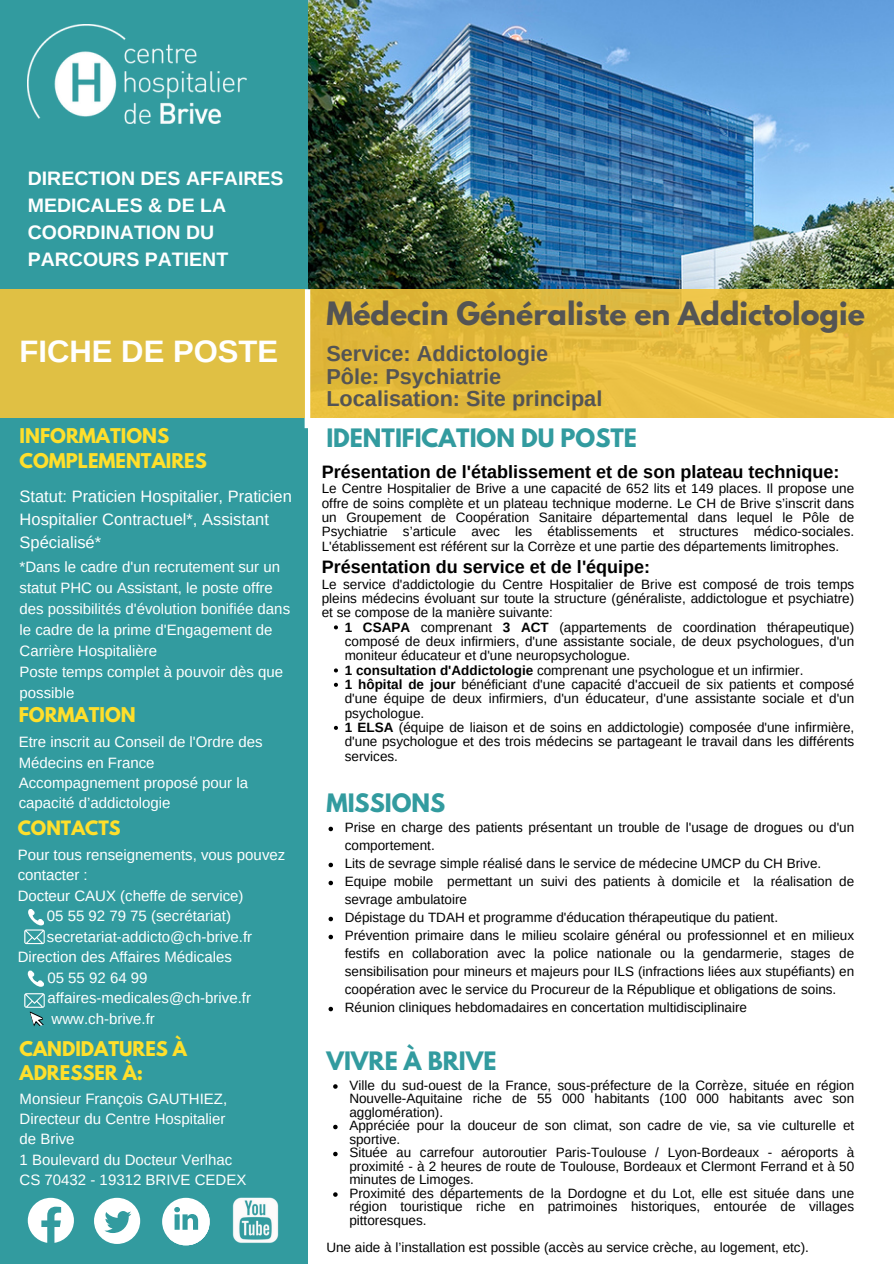
<style>
.page{position:relative;width:894px;height:1264px;background:#fff}
.page>*{position:absolute;margin:0;border:0;box-sizing:border-box;transform-origin:0 0}
.t1{font:700 31.05px "Arimo";color:#fff}
.t2{font:700 28.5px "League Spartan";color:#545454}
.t3{font:700 22.5px "League Spartan";color:#329b9f}
.t4{font:700 21.75px "Arimo";color:#545454}
.t5{font:700 19.5px/27px "Arimo";color:#fff}
.t6{font:700 18px "Arimo";color:#000}
.t7{font:700 18px/24.8px "League Spartan";color:#ffdf2b}
.t8{font:700 17.55px "League Spartan";color:#ffdf2b}
.t9{font:16.5px/23px "Arimo";color:#fff}
.t10{font:15px/21px "Arimo";color:#fff}
.t11{font:13.5px/14.4px "Arimo";color:#000;text-align:justify}
.s1{font-weight:700}
</style>
<div class="page">
<img style="left:307px;top:0;width:586px;height:289px">
<div style="left:0;top:0;width:307px;height:1263px;background:#329b9f"></div>
<div style="left:310px;top:289px;width:583px;height:128px;background:linear-gradient(to right,#e0b739,#eac042)"></div>
<div style="left:304px;top:289px;width:6px;height:139px;background:#fff"></div>
<div style="left:0;top:289px;width:304px;height:128px;background:#e0c044"></div>
<img style="left:28px;top:25px;width:218px;height:99px">
<svg style="left:334px;top:625px;width:4px;height:4px"></svg>
<svg style="left:334px;top:668px;width:4px;height:4px"></svg>
<svg style="left:334px;top:682px;width:4px;height:5px"></svg>
<svg style="left:334px;top:725px;width:4px;height:5px"></svg>
<svg style="left:333px;top:1084px;width:4px;height:4px"></svg>
<svg style="left:333px;top:1124px;width:4px;height:5px"></svg>
<svg style="left:333px;top:1151px;width:4px;height:5px"></svg>
<svg style="left:333px;top:1192px;width:4px;height:4px"></svg>
<svg style="left:28px;top:1197px;width:46px;height:45px"></svg>
<svg style="left:94px;top:1197px;width:46px;height:46px"></svg>
<div style="left:162px;top:1197px;width:48px;height:48px;background:#fff;border-radius:50%"></div>
<svg style="left:169px;top:1204px;width:41px;height:42px"></svg>
<img style="left:232px;top:1197px;width:46px;height:46px">
<svg style="left:24px;top:970px;width:21px;height:56px"></svg>
<svg style="left:328px;top:826px;width:5px;height:5px"></svg>
<svg style="left:328px;top:862px;width:5px;height:5px"></svg>
<svg style="left:328px;top:880px;width:5px;height:5px"></svg>
<svg style="left:328px;top:916px;width:5px;height:5px"></svg>
<svg style="left:328px;top:934px;width:5px;height:5px"></svg>
<svg style="left:328px;top:1006px;width:5px;height:5px"></svg>
<svg style="left:24px;top:909px;width:20px;height:35px"></svg>
<p class="t5" style="left:28px;top:165px;width:257px">DIRECTION DES AFFAIRES<br>MEDICALES &amp; DE LA<br>COORDINATION DU<br>PARCOURS PATIENT</p>
<p class="t1" style="left:20px;top:334px;width:260px">FICHE DE POSTE</p>
<p class="t2" style="left:326px;top:299px;width:540px">Médecin Généraliste en Addictologie</p>
<p class="t4" style="left:326px;top:341px;width:223px">Service: Addictologie</p>
<p class="t4" style="left:326px;top:364px;width:176px">Pôle: Psychiatrie</p>
<p class="t4" style="left:326px;top:386px;width:277px">Localisation: Site principal</p>
<p class="t7" style="left:20px;top:426px;width:151px">INFORMATIONS</p>
<p class="t3" style="left:326px;top:427px;width:312px">IDENTIFICATION DU POSTE</p>
<p class="t7" style="left:20px;top:450px;width:189px">COMPLEMENTAIRES</p>
<p class="t9" style="left:20px;top:485px;width:274px">Statut: Praticien Hospitalier, Praticien<br>Hospitalier Contractuel*, Assistant<br>Spécialisé*</p>
<p class="t10" style="left:20px;top:556px;width:272px">*Dans le cadre d'un recrutement sur un statut PHC ou Assistant, le poste offre des possibilités d'évolution bonifiée dans le cadre de la prime d'Engagement de Carrière Hospitalière</p>
<p class="t10" style="left:20px;top:661px;width:265px">Poste temps complet à pouvoir dès que possible</p>
<p class="t10" style="left:19px;top:732px;width:245px;line-height:20.2px">Etre inscrit au Conseil de l'Ordre des<br>Médecins en France</p>
<p class="t10" style="left:19px;top:772px;width:231px;line-height:20.2px">Accompagnement proposé pour la capacité d’addictologie</p>
<p class="t6" style="left:322px;top:461px;width:519px">Présentation de l'établissement et de son plateau technique:</p>
<p class="t11" style="left:322px;top:481px;width:534px">Le Centre Hospitalier de Brive a une capacité de 652 lits et 149 places. Il propose une offre de soins complète et un plateau technique moderne. Le CH de Brive s’inscrit dans un Groupement de Coopération Sanitaire départemental dans lequel le Pôle de Psychiatrie s’articule avec les établissements et structures médico-sociales.<br>L'établissement est référent sur la Corrèze et une partie des départements limitrophes.</p>
<p class="t6" style="left:322px;top:557px;width:330px">Présentation du service et de l'équipe:</p>
<p class="t11" style="left:322px;top:576px;width:534px">Le service d'addictologie du Centre Hospitalier de Brive est composé de trois temps pleins médecins évoluant sur toute la structure (généraliste, addictologue et psychiatre) et se compose de la manière suivante:</p>
<p class="t11" style="left:344px;top:619px;width:511px"><span class="s1">1 CSAPA</span> comprenant <span class="s1">3 ACT</span> (appartements de coordination thérapeutique) composé de deux infirmiers, d'une assistante sociale, de deux psychologues, d'un moniteur éducateur et d'une neuropsychologue.</p>
<p class="t11" style="left:344px;top:662px;width:460px"><span class="s1">1 consultation d'Addictologie</span> comprenant une psychologue et un infirmier.</p>
<p class="t11" style="left:344px;top:677px;width:511px"><span class="s1">1 hôpital de jour</span> bénéficiant d'une capacité d'accueil de six patients et composé d'une équipe de deux infirmiers, d'un éducateur, d'une assistante sociale et d'un psychologue.</p>
<p class="t11" style="left:344px;top:720px;width:511px"><span class="s1">1 ELSA</span> (équipe de liaison et de soins en addictologie) composée d'une infirmière, d'une psychologue et des trois médecins se partageant le travail dans les différents services.</p>
<p class="t7" style="left:19px;top:705px;width:118px">FORMATION</p>
<p class="t3" style="left:326px;top:792px;width:120px">MISSIONS</p>
<p class="t8" style="left:18px;top:819px;width:104px">CONTACTS</p>
<p class="t10" style="left:18px;top:844px;width:269px;line-height:20.5px">Pour tous renseignements, vous pouvez contacter :</p>
<p class="t10" style="left:18px;top:885px;width:227px">Docteur CAUX (cheffe de service)</p>
<p class="t10" style="left:47px;top:905px;width:186px">05 55 92 79 75 (secrétariat)</p>
<p class="t10" style="left:47px;top:926px;width:207px">secretariat-addicto@ch-brive.fr</p>
<p class="t10" style="left:18px;top:946px;width:216px">Direction des Affaires Médicales</p>
<p class="t10" style="left:47px;top:967px;width:101px">05 55 92 64 99</p>
<p class="t10" style="left:47px;top:987px;width:205px">affaires-medicales@ch-brive.fr</p>
<p class="t10" style="left:52px;top:1008px;width:105px">www.ch-brive.fr</p>
<p class="t7" style="left:20px;top:1038px;width:169px">CANDIDATURES À<br>ADRESSER À:</p>
<p class="t10" style="left:20px;top:1087px;width:209px">Monsieur François GAUTHIEZ,</p>
<p class="t10" style="left:20px;top:1108px;width:207px">Directeur du Centre Hospitalier</p>
<p class="t10" style="left:20px;top:1128px;width:57px">de Brive</p>
<p class="t10" style="left:20px;top:1148px;width:214px">1 Boulevard du Docteur Verlhac</p>
<p class="t10" style="left:20px;top:1168px;width:228px">CS 70432 - 19312 BRIVE CEDEX</p>
<p class="t11" style="left:344px;top:818px;width:511px;line-height:18px">Prise en charge des patients présentant un trouble de l'usage de drogues ou d'un comportement.</p>
<p class="t11" style="left:344px;top:856px;width:478px">Lits de sevrage simple réalisé dans le service de médecine UMCP du CH Brive.</p>
<p class="t11" style="left:344px;top:872px;width:511px;line-height:18px">Equipe mobile permettant un suivi des patients à domicile et la réalisation de sevrage ambulatoire</p>
<p class="t11" style="left:344px;top:910px;width:435px">Dépistage du TDAH et programme d'éducation thérapeutique du patient.</p>
<p class="t11" style="left:344px;top:926px;width:511px;line-height:18px">Prévention primaire dans le milieu scolaire général ou professionnel et en milieux festifs en collaboration avec la police nationale ou la gendarmerie, stages de sensibilisation pour mineurs et majeurs pour ILS (infractions liées aux stupéfiants) en coopération avec le service du Procureur de la République et obligations de soins.</p>
<p class="t11" style="left:344px;top:1000px;width:404px">Réunion cliniques hebdomadaires en concertation multidisciplinaire</p>
<p class="t3" style="left:326px;top:1049px;width:172px">VIVRE À BRIVE</p>
<p class="t11" style="left:349px;top:1078px;width:506px;line-height:13.5px">Ville du sud-ouest de la France, sous-préfecture de la Corrèze, située en région Nouvelle-Aquitaine riche de 55 000 habitants (100 000 habitants avec son agglomération).</p>
<p class="t11" style="left:349px;top:1118px;width:506px;line-height:13.5px">Appréciée pour la douceur de son climat, son cadre de vie, sa vie culturelle et sportive.</p>
<p class="t11" style="left:349px;top:1145px;width:506px;line-height:13.5px">Située au carrefour autoroutier Paris-Toulouse / Lyon-Bordeaux - aéroports à proximité - à 2 heures de route de Toulouse, Bordeaux et Clermont Ferrand et à 50 minutes de Limoges.</p>
<p class="t11" style="left:349px;top:1186px;width:506px;line-height:13.5px">Proximité des départements de la Dordogne et du Lot, elle est située dans une région touristique riche en patrimoines historiques, entourée de villages pittoresques.</p>
<p class="t11" style="left:326px;top:1239px;width:484px">Une aide à l’installation est possible (accès au service crèche, au logement, etc).</p>
</div>
